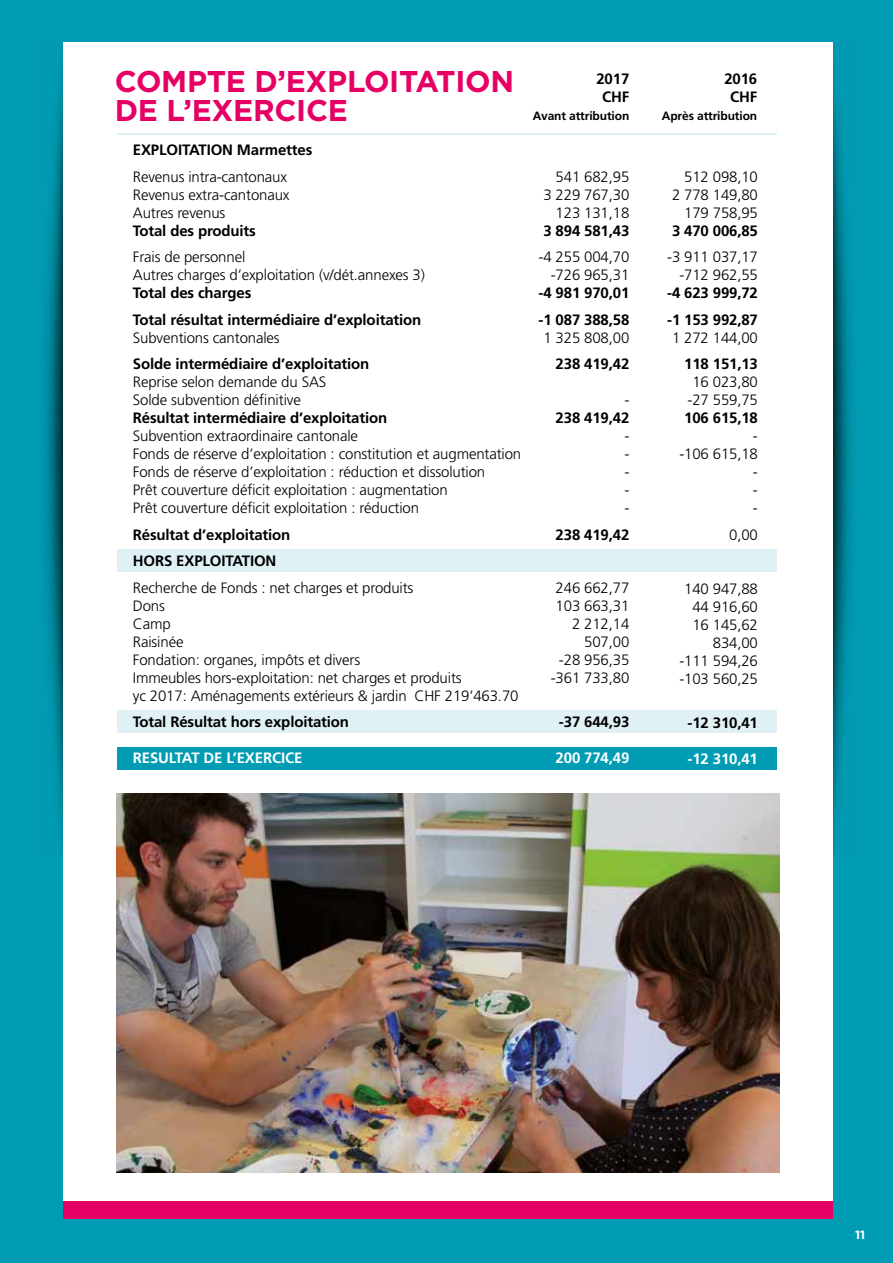
<style>
.page{position:relative;width:893px;height:1263px;background:#009cb4}
.page>*{position:absolute;margin:0;border:0;box-sizing:border-box;transform-origin:0 0}
.t1{font:700 30px/28.5px "Gotham";letter-spacing:-.01em;color:#e60064}
.t2{font:300 15px/18px "Frutiger";letter-spacing:-.01em;color:#000;text-align:right}
.t3{font:700 15px/26.5px "Frutiger";letter-spacing:-.01em;color:#000}
.t4{font:700 15px "Frutiger";letter-spacing:-.01em;color:#fff}
.t5{font:700 12px "Frutiger";letter-spacing:-.01em;color:#000}
.t6{font:700 12px "Gotham";color:#fff}
</style>
<div class="page">
<div style="left:63px;top:43px;width:769px;height:1174px;background:#fff"></div>
<div style="left:63px;top:1202px;width:769px;height:17px;background:#e60064"></div>
<img style="left:44px;top:74px;width:18px;height:761px">
<img style="left:834px;top:74px;width:18px;height:764px">
<div style="left:117px;top:550px;width:659px;height:22px;background:#e0f1f6"></div>
<div style="left:117px;top:710px;width:659px;height:22px;background:#e0f1f6"></div>
<hr style="left:117px;top:133px;width:659px;height:1px;background:#e0f1f6">
<div style="left:117px;top:747px;width:659px;height:23px;background:#009cb4"></div>
<img style="left:116px;top:793px;width:664px;height:379px">
<h1 class="t1" style="left:115px;top:67px;width:401px">COMPTE D’EXPLOITATION<br>DE L’EXERCICE</h1>
<p class="t3" style="left:133px;top:137px;width:181px">EXPLOITATION Marmettes</p>
<p class="t2" style="left:133px;top:168px;width:158px;text-align:left">Revenus intra-cantonaux<br>Revenus extra-cantonaux<br>Autres revenus</p>
<p class="t3" style="left:133px;top:217px;width:125px">Total des produits</p>
<p class="t2" style="left:133px;top:248px;width:294px;text-align:left">Frais de personnel<br>Autres charges d’exploitation (v/dét.annexes 3)</p>
<p class="t3" style="left:133px;top:280px;width:290px">Total des charges<br>Total résultat intermédiaire d’exploitation</p>
<p class="t2" style="left:133px;top:329px;width:148px">Subventions cantonales</p>
<p class="t3" style="left:133px;top:351px;width:238px">Solde intermédiaire d’exploitation</p>
<p class="t2" style="left:133px;top:373px;width:195px;text-align:left">Reprise selon demande du SAS<br>Solde subvention définitive</p>
<p class="t3" style="left:133px;top:405px;width:256px">Résultat intermédiaire d’exploitation</p>
<p class="t2" style="left:133px;top:427px;width:390px;text-align:left">Subvention extraordinaire cantonale<br>Fonds de réserve d’exploitation : constitution et augmentation Fonds de réserve d’exploitation : réduction et dissolution<br>Prêt couverture déficit exploitation : augmentation<br>Prêt couverture déficit exploitation : réduction</p>
<p class="t3" style="left:133px;top:521px;width:159px">Résultat d’exploitation<br>HORS EXPLOITATION</p>
<p class="t2" style="left:133px;top:579px;width:387px;text-align:left">Recherche de Fonds : net charges et produits<br>Dons<br>Camp<br>Raisinée<br>Fondation: organes, impôts et divers<br>Immeubles hors-exploitation: net charges et produits<br>yc 2017: Aménagements extérieurs &amp; jardin CHF 219’463.70</p>
<p class="t3" style="left:133px;top:709px;width:218px">Total Résultat hors exploitation</p>
<p class="t4" style="left:133px;top:749px;width:171px">RESULTAT DE L’EXERCICE</p>
<p class="t3" style="left:596px;top:70px;width:34px;line-height:18px;text-align:center">2017<br>CHF</p>
<p class="t5" style="left:533px;top:109px;width:98px">Avant attribution</p>
<p class="t2" style="left:543px;top:168px;width:87px">541 682,95<br>3 229 767,30<br>123 131,18</p>
<p class="t3" style="left:543px;top:217px;width:87px">3 894 581,43</p>
<p class="t2" style="left:539px;top:248px;width:92px">-4 255 004,70 -726 965,31</p>
<p class="t3" style="left:539px;top:280px;width:92px">-4 981 970,01 -1 087 388,58</p>
<p class="t2" style="left:543px;top:329px;width:87px">1 325 808,00</p>
<p class="t3" style="left:556px;top:351px;width:75px">238 419,42</p>
<p class="t2" style="left:624px;top:391px;width:6px">-</p>
<p class="t3" style="left:556px;top:405px;width:75px">238 419,42</p>
<p class="t2" style="left:624px;top:427px;width:6px;text-align:justify">- - - - -</p>
<p class="t3" style="left:556px;top:521px;width:75px">238 419,42</p>
<p class="t2" style="left:551px;top:579px;width:80px">246 662,77<br>103 663,31<br>2 212,14<br>507,00<br>-28 956,35 -361 733,80</p>
<p class="t3" style="left:559px;top:709px;width:72px">-37 644,93</p>
<p class="t4" style="left:556px;top:749px;width:75px">200 774,49</p>
<p class="t3" style="left:724px;top:70px;width:34px;line-height:18px;text-align:center">2016<br>CHF</p>
<p class="t5" style="left:662px;top:109px;width:97px">Après attribution</p>
<p class="t2" style="left:672px;top:168px;width:87px">512 098,10<br>2 778 149,80<br>179 758,95</p>
<p class="t3" style="left:672px;top:217px;width:87px">3 470 006,85</p>
<p class="t2" style="left:667px;top:248px;width:92px">-3 911 037,17 -712 962,55</p>
<p class="t3" style="left:667px;top:280px;width:92px">-4 623 999,72 -1 153 992,87</p>
<p class="t2" style="left:672px;top:329px;width:87px">1 272 144,00</p>
<p class="t3" style="left:684px;top:351px;width:75px">118 151,13</p>
<p class="t2" style="left:688px;top:373px;width:72px;text-align:center">16 023,80 -27 559,75</p>
<p class="t3" style="left:684px;top:405px;width:75px">106 615,18</p>
<p class="t2" style="left:679px;top:427px;width:80px">-<br>-106 615,18 -<br>-<br>-</p>
<p class="t2" style="left:729px;top:526px;width:30px">0,00</p>
<p class="t2" style="left:679px;top:580px;width:80px">140 947,88<br>44 916,60<br>16 145,62<br>834,00<br>-111 594,26 -103 560,25</p>
<p class="t3" style="left:688px;top:710px;width:72px">-12 310,41</p>
<p class="t4" style="left:688px;top:750px;width:72px">-12 310,41</p>
<p class="t6" style="left:855px;top:1227px;width:12px">11</p>
</div>
